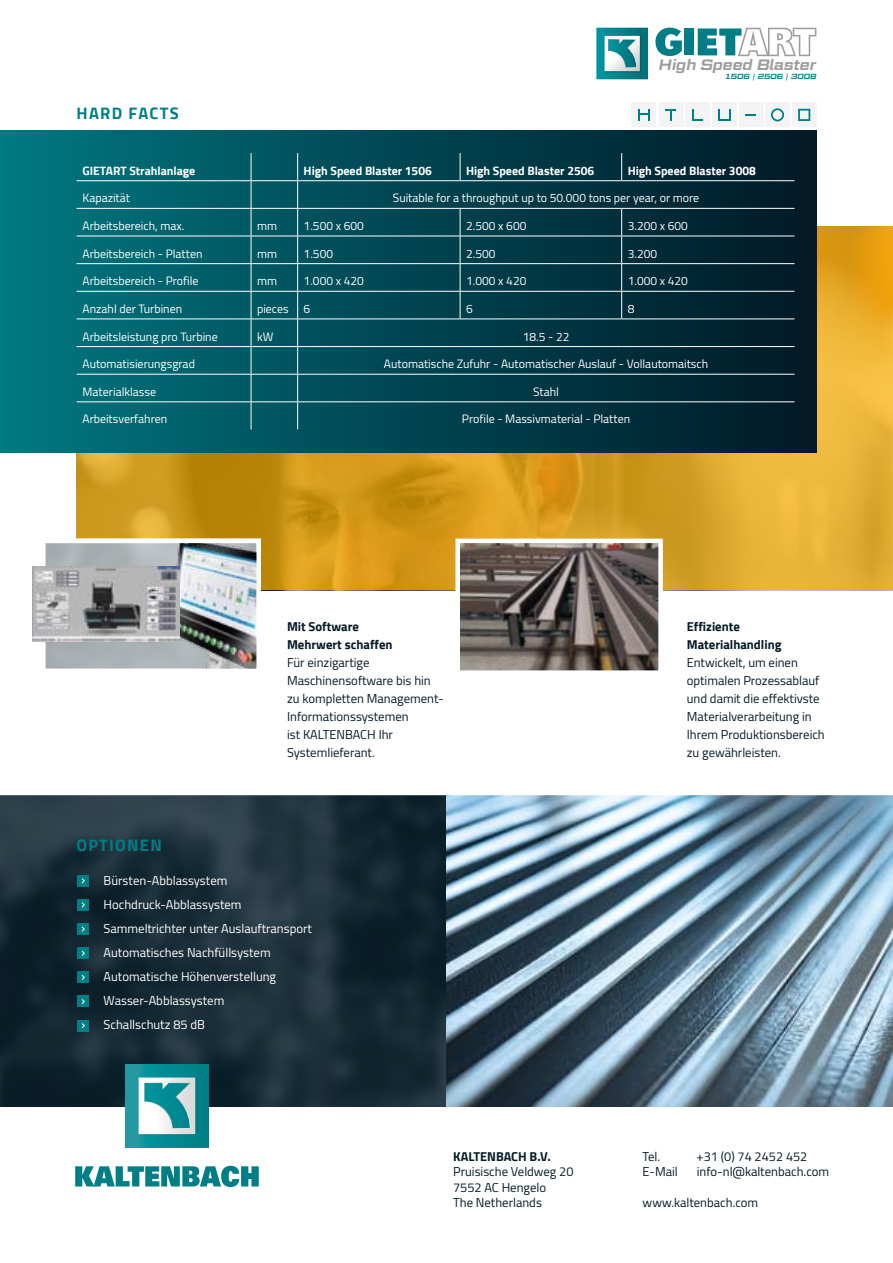
<style>
.page{position:relative;width:893px;height:1263px;background:#fff}
.page>*{position:absolute;margin:0;border:0;box-sizing:border-box;transform-origin:0 0}
.t1{font:700 16.5px "Cairo";letter-spacing:.08em;color:#007e86}
.t2{font:italic 600 15px "Geom Graphic";color:#9d9d9c}
.t3{font:12.75px/18px "Cairo";color:#041a27}
.t4{font:12.75px/24px "Cairo";color:#fff}
.t5{font:700 12.75px/18px "Cairo";color:#041a27}
.t6{font:12px "Cairo";color:#fff}
.t7{font:700 12px "Cairo";color:#fff}
.t8{font:italic 600 7.5px "Geom Graphic";color:#007e86}
</style>
<div class="page">
<svg style="left:77px;top:226px;width:816px;height:364px;background:#d7a024"></svg>
<svg style="left:0;top:131px;width:816px;height:321px;background:#024853"></svg>
<img style="left:46px;top:544px;width:95px;height:124px">
<img style="left:0;top:795px;width:446px;height:312px">
<img style="left:446px;top:795px;width:447px;height:312px">
<svg style="left:460px;top:153px;width:1px;height:27px"></svg>
<svg style="left:621px;top:153px;width:1px;height:27px"></svg>
<svg style="left:460px;top:209px;width:1px;height:110px"></svg>
<svg style="left:621px;top:209px;width:1px;height:110px"></svg>
<svg style="left:251px;top:153px;width:1px;height:276px"></svg>
<svg style="left:297px;top:153px;width:1px;height:276px"></svg>
<hr style="left:77px;top:180px;width:174px;height:1px;background:#fff">
<hr style="left:251px;top:180px;width:47px;height:1px;background:#fff">
<hr style="left:298px;top:180px;width:162px;height:1px;background:#fff">
<hr style="left:460px;top:180px;width:162px;height:1px;background:#fff">
<hr style="left:622px;top:180px;width:172px;height:1px;background:#fff">
<hr style="left:77px;top:208px;width:174px;height:1px;background:#fff">
<hr style="left:251px;top:208px;width:47px;height:1px;background:#fff">
<hr style="left:298px;top:208px;width:162px;height:1px;background:#fff">
<hr style="left:460px;top:208px;width:162px;height:1px;background:#fff">
<hr style="left:622px;top:208px;width:172px;height:1px;background:#fff">
<hr style="left:77px;top:236px;width:174px;height:1px;background:#fff">
<hr style="left:251px;top:236px;width:47px;height:1px;background:#fff">
<hr style="left:298px;top:236px;width:162px;height:1px;background:#fff">
<hr style="left:460px;top:236px;width:162px;height:1px;background:#fff">
<hr style="left:622px;top:236px;width:172px;height:1px;background:#fff">
<hr style="left:77px;top:263px;width:174px;height:1px;background:#fff">
<hr style="left:251px;top:263px;width:47px;height:1px;background:#fff">
<hr style="left:298px;top:263px;width:162px;height:1px;background:#fff">
<hr style="left:460px;top:263px;width:162px;height:1px;background:#fff">
<hr style="left:622px;top:263px;width:172px;height:1px;background:#fff">
<hr style="left:77px;top:291px;width:174px;height:1px;background:#fff">
<hr style="left:251px;top:291px;width:47px;height:1px;background:#fff">
<hr style="left:298px;top:291px;width:162px;height:1px;background:#fff">
<hr style="left:460px;top:291px;width:162px;height:1px;background:#fff">
<hr style="left:622px;top:291px;width:172px;height:1px;background:#fff">
<hr style="left:77px;top:319px;width:174px;height:1px;background:#fff">
<hr style="left:251px;top:319px;width:47px;height:1px;background:#fff">
<hr style="left:298px;top:319px;width:162px;height:1px;background:#fff">
<hr style="left:460px;top:319px;width:162px;height:1px;background:#fff">
<hr style="left:622px;top:319px;width:172px;height:1px;background:#fff">
<hr style="left:77px;top:346px;width:174px;height:1px;background:#fff">
<hr style="left:251px;top:346px;width:47px;height:1px;background:#fff">
<hr style="left:298px;top:346px;width:162px;height:1px;background:#fff">
<hr style="left:460px;top:346px;width:162px;height:1px;background:#fff">
<hr style="left:622px;top:346px;width:172px;height:1px;background:#fff">
<hr style="left:77px;top:374px;width:174px;height:1px;background:#fff">
<hr style="left:251px;top:374px;width:47px;height:1px;background:#fff">
<hr style="left:298px;top:374px;width:162px;height:1px;background:#fff">
<hr style="left:460px;top:374px;width:162px;height:1px;background:#fff">
<hr style="left:622px;top:374px;width:172px;height:1px;background:#fff">
<hr style="left:77px;top:401px;width:174px;height:1px;background:#fff">
<hr style="left:251px;top:401px;width:47px;height:1px;background:#fff">
<hr style="left:298px;top:401px;width:162px;height:1px;background:#fff">
<hr style="left:460px;top:401px;width:162px;height:1px;background:#fff">
<hr style="left:622px;top:401px;width:172px;height:1px;background:#fff">
<svg style="left:75px;top:1166px;width:184px;height:21px"></svg>
<svg style="left:126px;top:1065px;width:82px;height:82px;background:#0c8c94"></svg>
<img style="left:136px;top:1075px;width:62px;height:61px">
<svg style="left:139px;top:1078px;width:56px;height:56px"></svg>
<div style="left:632px;top:103px;width:24px;height:24px;background:#f4f4f4"></div>
<div style="left:659px;top:103px;width:24px;height:24px;background:#f4f4f4"></div>
<div style="left:686px;top:103px;width:24px;height:24px;background:#f4f4f4"></div>
<div style="left:712px;top:103px;width:25px;height:24px;background:#f4f4f4"></div>
<div style="left:739px;top:103px;width:24px;height:24px;background:#f4f4f4"></div>
<div style="left:766px;top:103px;width:24px;height:24px;background:#f4f4f4"></div>
<div style="left:792px;top:103px;width:24px;height:24px;background:#f4f4f4"></div>
<svg style="left:638px;top:109px;width:12px;height:12px"></svg>
<svg style="left:692px;top:109px;width:11px;height:12px"></svg>
<svg style="left:746px;top:114px;width:10px;height:2px"></svg>
<svg style="left:771px;top:108px;width:13px;height:13px"></svg>
<svg style="left:798px;top:109px;width:12px;height:12px"></svg>
<svg style="left:665px;top:109px;width:11px;height:12px"></svg>
<svg style="left:719px;top:109px;width:12px;height:12px"></svg>
<img style="left:141px;top:544px;width:115px;height:124px">
<div style="left:41px;top:539px;width:220px;height:134px;border:4px solid #fff"></div>
<img style="left:460px;top:544px;width:198px;height:126px">
<div style="left:455px;top:539px;width:208px;height:136px;border:4px solid #fff"></div>
<div style="left:77px;top:875px;width:12px;height:12px;background:#007e86"></div>
<div style="left:77px;top:995px;width:12px;height:12px;background:#007e86"></div>
<svg style="left:82px;top:999px;width:3px;height:5px"></svg>
<div style="left:77px;top:1020px;width:12px;height:11px;background:#007e86"></div>
<svg style="left:82px;top:1023px;width:3px;height:5px"></svg>
<div style="left:77px;top:899px;width:12px;height:12px;background:#007e86"></div>
<div style="left:77px;top:971px;width:12px;height:12px;background:#007e86"></div>
<svg style="left:82px;top:975px;width:3px;height:5px"></svg>
<div style="left:77px;top:947px;width:12px;height:12px;background:#007e86"></div>
<div style="left:77px;top:923px;width:12px;height:12px;background:#007e86"></div>
<div style="left:684px;top:28px;width:10px;height:27px;background:#007e86"></div>
<svg style="left:698px;top:28px;width:118px;height:28px"></svg>
<svg style="left:655px;top:28px;width:27px;height:28px"></svg>
<img style="left:596px;top:28px;width:52px;height:51px">
<img style="left:32px;top:566px;width:147px;height:75px">
<h1 class="t1" style="left:77px;top:104px;width:104px">HARD FACTS</h1>
<p class="t2" style="left:659px;top:56px;width:158px">High Speed Blaster</p>
<p class="t8" style="left:725px;top:72px;width:93px">1506 | 2506 | 3008</p>
<p class="t7" style="left:83px;top:164px;width:114px">GIETART Strahlanlage</p>
<p class="t7" style="left:304px;top:164px;width:130px">High Speed Blaster 1506</p>
<p class="t7" style="left:466px;top:164px;width:130px">High Speed Blaster 2506</p>
<p class="t7" style="left:628px;top:164px;width:130px">High Speed Blaster 3008</p>
<p class="t6" style="left:83px;top:188px;width:49px">Kapazität</p>
<p class="t6" style="left:393px;top:188px;width:308px">Suitable for a throughput up to 50.000 tons per year, or more</p>
<p class="t6" style="left:83px;top:216px;width:103px">Arbeitsbereich, max.</p>
<p class="t6" style="left:257px;top:216px;width:22px">mm</p>
<p class="t6" style="left:304px;top:216px;width:62px">1.500 x 600</p>
<p class="t6" style="left:466px;top:216px;width:62px">2.500 x 600</p>
<p class="t6" style="left:628px;top:216px;width:62px">3.200 x 600</p>
<p class="t6" style="left:83px;top:243px;width:121px">Arbeitsbereich - Platten</p>
<p class="t6" style="left:257px;top:243px;width:22px">mm</p>
<p class="t6" style="left:304px;top:243px;width:31px">1.500</p>
<p class="t6" style="left:466px;top:243px;width:31px">2.500</p>
<p class="t6" style="left:628px;top:243px;width:31px">3.200</p>
<p class="t6" style="left:83px;top:271px;width:117px">Arbeitsbereich - Profile</p>
<p class="t6" style="left:257px;top:271px;width:22px">mm</p>
<p class="t6" style="left:304px;top:271px;width:62px">1.000 x 420</p>
<p class="t6" style="left:466px;top:271px;width:62px">1.000 x 420</p>
<p class="t6" style="left:628px;top:271px;width:62px">1.000 x 420</p>
<p class="t6" style="left:83px;top:299px;width:101px">Anzahl der Turbinen</p>
<p class="t6" style="left:257px;top:299px;width:55px">pieces 6</p>
<p class="t6" style="left:466px;top:299px;width:8px">6</p>
<p class="t6" style="left:628px;top:299px;width:8px">8</p>
<p class="t6" style="left:83px;top:326px;width:137px">Arbeitsleistung pro Turbine</p>
<p class="t6" style="left:257px;top:326px;width:18px">kW</p>
<p class="t6" style="left:523px;top:326px;width:48px">18.5 - 22</p>
<p class="t6" style="left:83px;top:354px;width:114px">Automatisierungsgrad</p>
<p class="t6" style="left:384px;top:354px;width:326px">Automatische Zufuhr - Automatischer Auslauf - Vollautomaitsch</p>
<p class="t6" style="left:83px;top:382px;width:75px">Materialklasse</p>
<p class="t6" style="left:533px;top:382px;width:27px">Stahl</p>
<p class="t6" style="left:83px;top:409px;width:86px">Arbeitsverfahren</p>
<p class="t6" style="left:462px;top:409px;width:170px">Profile - Massivmaterial - Platten</p>
<h1 class="t1" style="left:77px;top:836px;width:87px">OPTIONEN</h1>
<p class="t5" style="left:287px;top:617px;width:107px">Mit Software<br>Mehrwert schaffen</p>
<p class="t3" style="left:287px;top:653px;width:158px">Für einzigartige<br>Maschinensoftware bis hin zu kompletten Management-<br>Informationssystemen<br>ist KALTENBACH Ihr<br>Systemlieferant.</p>
<p class="t4" style="left:104px;top:869px;width:210px">Bürsten-Abblassystem<br>Hochdruck-Abblassystem<br>Sammeltrichter unter Auslauftransport<br>Automatisches Nachfüllsystem<br>Automatische Höhenverstellung<br>Wasser-Abblassystem<br>Schallschutz 85 dB</p>
<p class="t5" style="left:453px;top:1147px;width:99px">KALTENBACH B.V.</p>
<p class="t3" style="left:453px;top:1164px;width:122px;line-height:15.3px">Pruisische Veldweg 20<br>7552 AC Hengelo<br>The Netherlands</p>
<p class="t5" style="left:687px;top:617px;width:96px">Effiziente<br>Materialhandling</p>
<p class="t3" style="left:687px;top:653px;width:140px">Entwickelt, um einen optimalen Prozessablauf und damit die effektivste<br>Materialverarbeitung in<br>Ihrem Produktionsbereich zu gewährleisten.</p>
<p class="t3" style="left:643px;top:1147px;width:19px">Tel.</p>
<p class="t3" style="left:697px;top:1147px;width:112px">+31 (0) 74 2452 452</p>
<p class="t3" style="left:643px;top:1162px;width:37px">E-Mail</p>
<p class="t3" style="left:643px;top:1193px;width:117px">www.kaltenbach.com</p>
<p class="t3" style="left:697px;top:1163px;width:134px">info-nl@kaltenbach.com</p>
</div>
